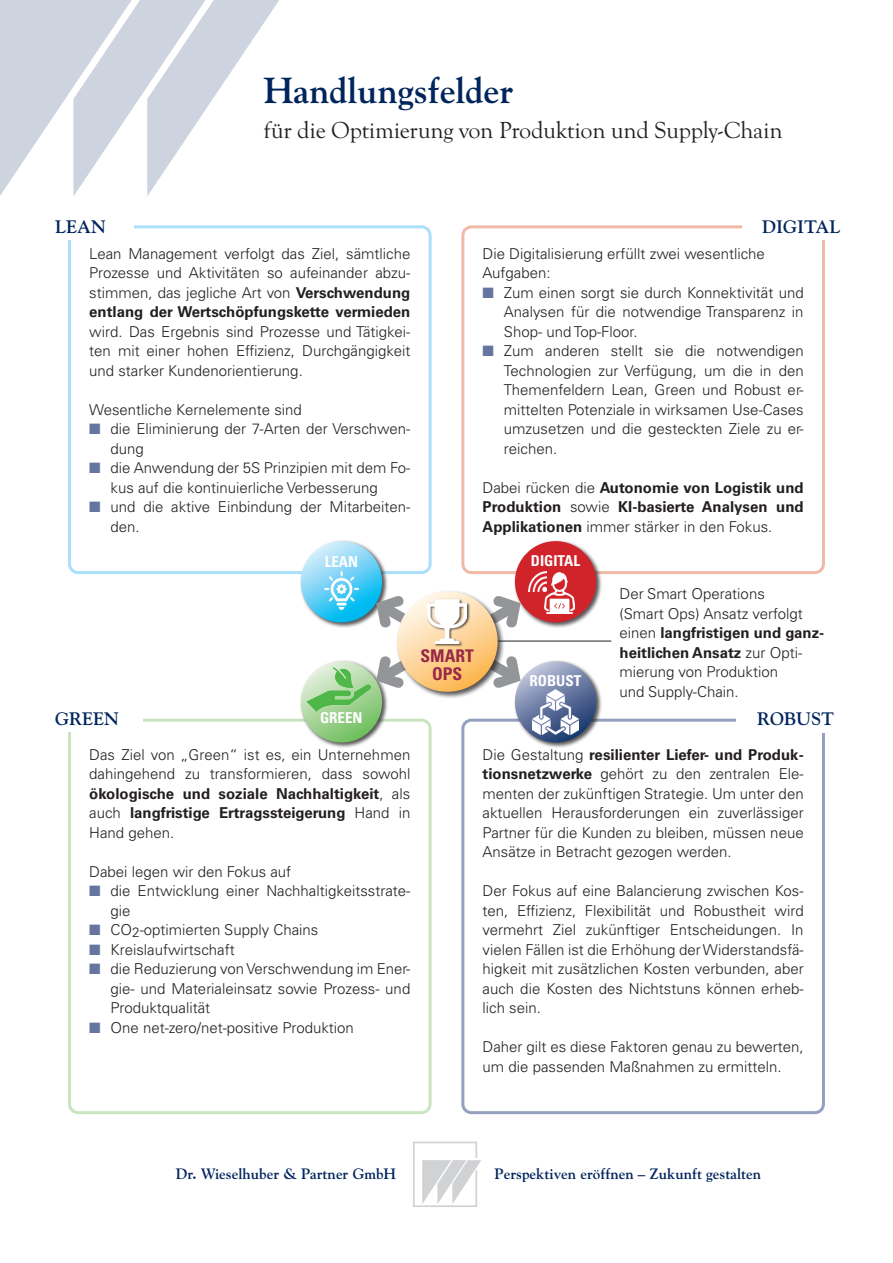
<style>
.page{position:relative;width:893px;height:1263px;background:#fff}
.page>*{position:absolute;margin:0;border:0;box-sizing:border-box;transform-origin:0 0}
.t1{font:700 36px "Goudy Std";color:#00255d}
.t2{font:24px "Goudy Old Sty";letter-spacing:-.01em;color:#231f20}
.t3{font:700 18px "Goudy Std";color:#00255d}
.t4{font:700 condensed 17.4px/17.4px "Univers LT Pro";color:#982947;text-align:center}
.t5{font:300 15px/19.5px "Univers LT Pro 45";color:#231f20}
.t6{font:700 15px/19.5px "Univers LT Pro 65";color:#231f20}
.t7{font:700 15px "Goudy Std";color:#00255d}
.t8{font:700 condensed 15px "Univers LT Pro";color:#fff}
.s1{font-family:"Univers LT Pro 65";font-weight:700}
.s2{color:#65759f}
.s3{font-family:"Univers LT Pro 45";font-weight:300}
</style>
<div class="page">
<hr style="left:491px;top:641px;width:120px;height:1px;background:#231f20">
<div style="left:461px;top:225px;width:364px;height:349px;border:3px solid #f0baa6;border-radius:9px"></div>
<div style="left:68px;top:225px;width:364px;height:349px;border:3px solid #aae0f9;border-radius:9px"></div>
<div style="left:461px;top:719px;width:364px;height:395px;border:3px solid #94a0c0;border-radius:9px"></div>
<div style="left:68px;top:719px;width:364px;height:395px;border:3px solid #cae4c0;border-radius:9px"></div>
<svg style="left:413px;top:1141px;width:68px;height:66px"></svg>
<svg style="left:0;top:0;width:279px;height:196px"></svg>
<div style="left:514px;top:540px;width:88px;height:88px;background:#231f20;opacity:.75"></div>
<div style="left:515px;top:541px;width:81px;height:81px;background:#d1232a;border-radius:50%"></div>
<img style="left:544px;top:572px;width:30px;height:41px">
<img style="left:529px;top:572px;width:18px;height:20px">
<div style="left:300px;top:540px;width:88px;height:88px;background:#231f20;opacity:.75"></div>
<svg style="left:301px;top:541px;width:81px;height:81px;background:#6fd2f5"></svg>
<img style="left:324px;top:572px;width:35px;height:38px">
<div style="left:514px;top:660px;width:88px;height:89px;background:#231f20;opacity:.75"></div>
<svg style="left:515px;top:661px;width:81px;height:81px;background:#7585aa"></svg>
<img style="left:533px;top:689px;width:45px;height:45px">
<div style="left:300px;top:660px;width:88px;height:89px;background:#231f20;opacity:.75"></div>
<svg style="left:301px;top:661px;width:81px;height:81px;background:#a2d395"></svg>
<img style="left:307px;top:684px;width:63px;height:27px">
<img style="left:333px;top:667px;width:19px;height:20px">
<div style="left:55px;top:219px;width:79px;height:21px;background:#fff"></div>
<div style="left:55px;top:712px;width:88px;height:20px;background:#fff"></div>
<div style="left:742px;top:219px;width:98px;height:21px;background:#fff"></div>
<div style="left:737px;top:712px;width:97px;height:21px;background:#fff"></div>
<svg style="left:376px;top:656px;width:19px;height:32px"></svg>
<svg style="left:376px;top:596px;width:19px;height:32px"></svg>
<svg style="left:505px;top:656px;width:16px;height:32px"></svg>
<svg style="left:505px;top:596px;width:16px;height:32px"></svg>
<div style="left:395px;top:589px;width:110px;height:110px;background:#231f20;opacity:.75"></div>
<svg style="left:397px;top:591px;width:101px;height:101px;background:#fbd297"></svg>
<div style="left:427px;top:599px;width:43px;height:48px;background:#231f20;opacity:.75"></div>
<img style="left:428px;top:599px;width:39px;height:45px">
<p class="t3" style="left:55px;top:216px;width:52px">LEAN</p>
<h1 class="t1" style="left:264px;top:69px;width:251px">Handlungsfelder</h1>
<h2 class="t2" style="left:264px;top:117px;width:520px">für die Optimierung von Produktion und Supply-Chain</h2>
<p class="t3" style="left:762px;top:216px;width:80px">DIGITAL</p>
<p class="t5" style="left:89px;top:243px;width:323px;text-align:justify">Lean Management verfolgt das Ziel, sämtliche Prozesse und Aktivitäten so aufeinander abzu&shy;stimmen, das jegliche Art von <span class="s1">Verschwendung</span></p>
<p class="t6" style="left:89px;top:301px;width:323px">entlang der Wertschöpfungskette vermieden</p>
<p class="t5" style="left:89px;top:321px;width:323px;text-align:justify">wird. Das Ergebnis sind Prozesse und Tätigkei&shy;ten mit einer hohen Effizienz, Durchgängigkeit und starker Kundenorientierung.</p>
<p class="t5" style="left:89px;top:399px;width:214px">Wesentliche Kernelemente sind</p>
<p class="t5" style="left:111px;top:419px;width:301px;text-indent:-21px"><span class="s2">■</span> die Eliminierung der 7-Arten der Verschwen&shy;dung</p>
<p class="t5" style="left:111px;top:458px;width:301px;text-indent:-21px"><span class="s2">■</span> die Anwendung der 5S Prinzipien mit dem Fo&shy;kus auf die kontinuierliche Verbesserung</p>
<p class="t5" style="left:111px;top:497px;width:301px;text-indent:-21px"><span class="s2">■</span> und die aktive Einbindung der Mitarbeiten&shy;den.</p>
<p class="t5" style="left:483px;top:243px;width:284px">Die Digitalisierung erfüllt zwei wesentliche<br>Aufgaben:</p>
<p class="t5" style="left:504px;top:282px;width:301px;text-align:justify;text-indent:-21px"><span class="s2">■</span> Zum einen sorgt sie durch Konnektivität und Analysen für die notwendige Transparenz in Shop- und Top-Floor.</p>
<p class="t5" style="left:504px;top:341px;width:301px;text-align:justify;text-indent:-21px"><span class="s2">■</span> Zum anderen stellt sie die notwendigen Technologien zur Verfügung, um die in den Themenfeldern Lean, Green und Robust er&shy;mittelten Potenziale in wirksamen Use-Cases umzusetzen und die gesteckten Ziele zu er&shy;reichen.</p>
<p class="t6" style="left:483px;top:477px;width:323px"><span class="s3">Dabei rücken die</span> Autonomie von Logistik und<br>Produktion <span class="s3">sowie</span> KI-basierte Analysen und</p>
<p class="t5" style="left:483px;top:516px;width:291px"><span class="s1">Applikationen</span> immer stärker in den Fokus.</p>
<p class="t3" style="left:55px;top:708px;width:65px">GREEN</p>
<p class="t8" style="left:325px;top:553px;width:35px">LEAN</p>
<p class="t8" style="left:531px;top:551px;width:51px">DIGITAL</p>
<p class="t8" style="left:320px;top:708px;width:44px">GREEN</p>
<p class="t4" style="left:420px;top:647px;width:55px">SMART<br>OPS</p>
<p class="t8" style="left:530px;top:671px;width:53px">ROBUST</p>
<p class="t5" style="left:620px;top:584px;width:185px">Der Smart Operations (Smart Ops) Ansatz verfolgt</p>
<p class="t6" style="left:620px;top:623px;width:206px"><span class="s3">einen</span> langfristigen und ganz&shy;heitlichen Ansatz <span class="s3">zur Opti-</span></p>
<p class="t5" style="left:620px;top:662px;width:160px">mierung von Produktion und Supply-Chain.</p>
<p class="t3" style="left:757px;top:708px;width:79px">ROBUST</p>
<p class="t5" style="left:89px;top:744px;width:323px">Das Ziel von „Green“ ist es, ein Unternehmen dahingehend zu transformieren, dass sowohl</p>
<p class="t6" style="left:89px;top:783px;width:323px">ökologische und soziale Nachhaltigkeit<span class="s3">, als auch</span> langfristige Ertragssteigerung <span class="s3">Hand in</span></p>
<p class="t5" style="left:89px;top:822px;width:87px">Hand gehen.</p>
<p class="t5" style="left:89px;top:861px;width:203px">Dabei legen wir den Fokus auf</p>
<p class="t5" style="left:111px;top:880px;width:301px;text-indent:-21px"><span class="s2">■</span> die Entwicklung einer Nachhaltigkeitsstrate&shy;gie</p>
<p class="t5" style="left:89px;top:919px;width:231px"><span class="s2">■</span> CO<sub>2</sub>-optimierten Supply Chains</p>
<p class="t5" style="left:89px;top:939px;width:147px"><span class="s2">■</span> Kreislaufwirtschaft</p>
<p class="t5" style="left:111px;top:958px;width:301px;text-align:justify;text-indent:-21px"><span class="s2">■</span> die Reduzierung von Verschwendung im Ener&shy;gie- und Materialeinsatz sowie Prozess- und Produktqualität</p>
<p class="t5" style="left:89px;top:1017px;width:266px"><span class="s2">■</span> One net-zero/net-positive Produktion</p>
<p class="t6" style="left:483px;top:744px;width:323px"><span class="s3">Die Gestaltung</span> resilienter Liefer- und Produk-</p>
<p class="t5" style="left:483px;top:763px;width:323px;text-align:justify"><span class="s1">tionsnetzwerke</span> gehört zu den zentralen Ele&shy;menten der zukünftigen Strategie. Um unter den aktuellen Herausforderungen ein zuverlässiger Partner für die Kunden zu bleiben, müssen neue Ansätze in Betracht gezogen werden.</p>
<p class="t5" style="left:483px;top:880px;width:323px;text-align:justify">Der Fokus auf eine Balancierung zwischen Kos&shy;ten, Effizienz, Flexibilität und Robustheit wird vermehrt Ziel zukünftiger Entscheidungen. In vielen Fällen ist die Erhöhung der Widerstandsfä&shy;higkeit mit zusätzlichen Kosten verbunden, aber auch die Kosten des Nichtstuns können erheb&shy;lich sein.</p>
<p class="t5" style="left:483px;top:1036px;width:323px">Daher gilt es diese Faktoren genau zu bewerten, um die passenden Maßnahmen zu ermitteln.</p>
<p class="t7" style="left:176px;top:1165px;width:222px">Dr. Wieselhuber &amp; Partner GmbH</p>
<p class="t7" style="left:495px;top:1165px;width:268px">Perspektiven eröffnen – Zukunft gestalten</p>
</div>
